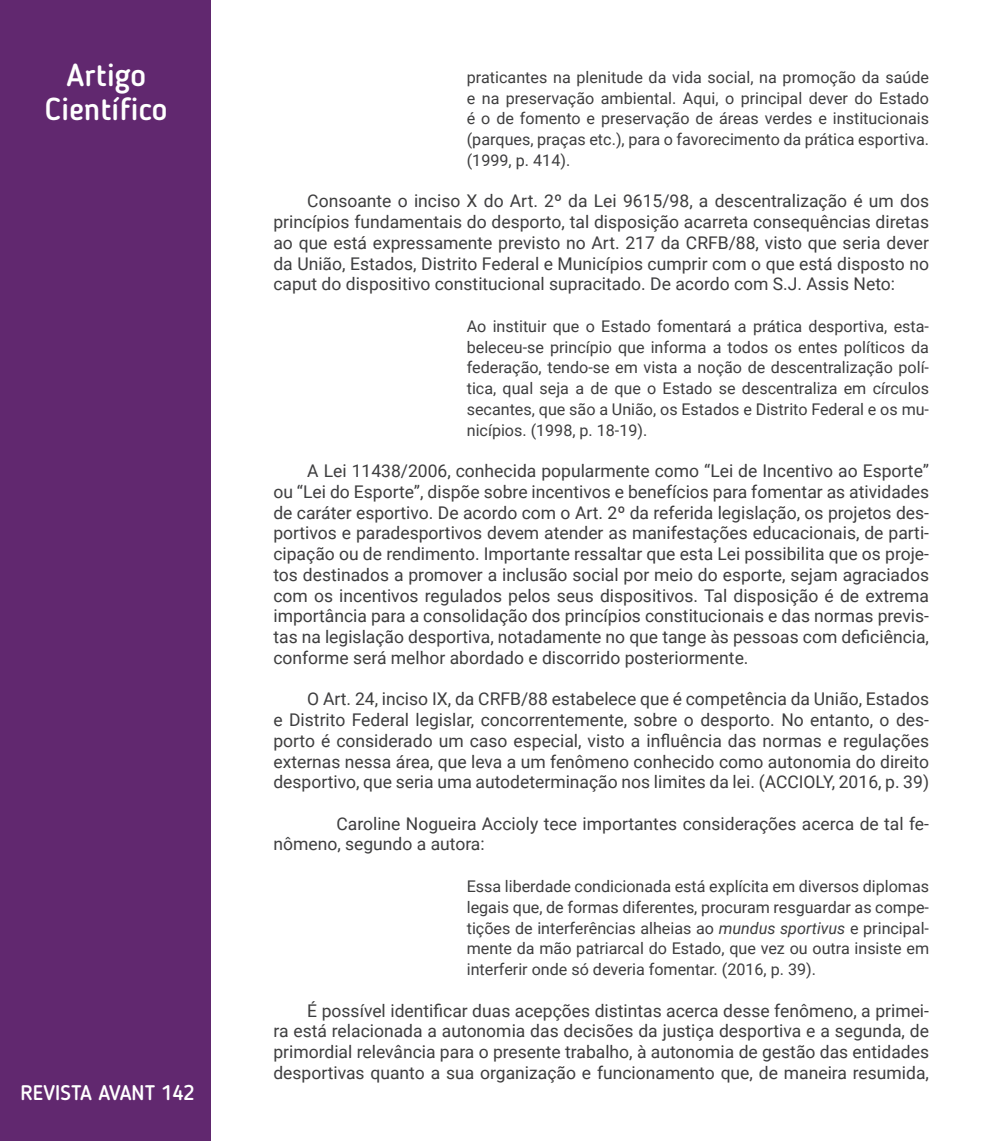
<style>
.page{position:relative;width:993px;height:1141px;background:#fff}
.page>*{position:absolute;margin:0;border:0;box-sizing:border-box;transform-origin:0 0}
.t1{font:500 31.5px/33.6px "Blogger Sans";color:#fff;text-align:center}
.t2{font:500 21px "Blogger Sans";color:#fff}
.t3{font:17.5px/20.7px "Roboto";color:#3e3e3f;text-align:justify}
.t4{font:16.1px/20.8px "Roboto";color:#3e3e3f;text-align:justify}
.s1{font-style:italic}
</style>
<div class="page">
<div style="left:0;top:0;width:210px;height:1141px;background:#61286f"></div>
<h1 class="t1" style="left:38px;top:58px;width:138px">modalidad</h1>
<h1 class="t1" style="left:45px;top:58px;width:124px">Artigo<br>Científico</h1>
<p class="t2" style="left:21px;top:1080px;width:175px">REVISTA AVANT 142</p>
<p class="t4" style="left:466px;top:66px;width:463px">praticantes na plenitude da vida social, na promoção da saúde e na preservação ambiental. Aqui, o principal dever do Estado é o de fomento e preservação de áreas verdes e institucionais (parques, praças etc.), para o favorecimento da prática esportiva. (1999, p. 414).</p>
<p class="t3" style="left:273px;top:190px;width:657px;text-indent:34px">Consoante o inciso X do Art. 2º da Lei 9615/98, a descentralização é um dos princípios fundamentais do desporto, tal disposição acarreta consequências diretas ao que está expressamente previsto no Art. 217 da CRFB/88, visto que seria dever da União, Estados, Distrito Federal e Municípios cumprir com o que está disposto no caput do dispositivo constitucional supracitado. De acordo com S.J. Assis Neto:</p>
<p class="t4" style="left:466px;top:315px;width:463px">Ao instituir que o Estado fomentará a prática desportiva, esta&shy;beleceu-se princípio que informa a todos os entes políticos da federação, tendo-se em vista a noção de descentralização polí&shy;tica, qual seja a de que o Estado se descentraliza em círculos secantes, que são a União, os Estados e Distrito Federal e os mu&shy;nicípios. (1998, p. 18-19).</p>
<p class="t3" style="left:273px;top:460px;width:657px;text-indent:34px">A Lei 11438/2006, conhecida popularmente como “Lei de Incentivo ao Esporte” ou “Lei do Esporte”, dispõe sobre incentivos e benefícios para fomentar as atividades de caráter esportivo. De acordo com o Art. 2º da referida legislação, os projetos des&shy;portivos e paradesportivos devem atender as manifestações educacionais, de parti&shy;cipação ou de rendimento. Importante ressaltar que esta Lei possibilita que os proje&shy;tos destinados a promover a inclusão social por meio do esporte, sejam agraciados com os incentivos regulados pelos seus dispositivos. Tal disposição é de extrema importância para a consolidação dos princípios constitucionais e das normas previs&shy;tas na legislação desportiva, notadamente no que tange às pessoas com deficiência, conforme será melhor abordado e discorrido posteriormente.</p>
<p class="t3" style="left:273px;top:688px;width:657px;text-indent:34px">O Art. 24, inciso IX, da CRFB/88 estabelece que é competência da União, Estados e Distrito Federal legislar, concorrentemente, sobre o desporto. No entanto, o des&shy;porto é considerado um caso especial, visto a influência das normas e regulações externas nessa área, que leva a um fenômeno conhecido como autonomia do direito desportivo, que seria uma autodeterminação nos limites da lei. (ACCIOLY, 2016, p. 39)</p>
<p class="t3" style="left:273px;top:812px;width:657px;text-indent:63px">Caroline Nogueira Accioly tece importantes considerações acerca de tal fe&shy;nômeno, segundo a autora:</p>
<p class="t4" style="left:466px;top:875px;width:463px">Essa liberdade condicionada está explícita em diversos diplomas legais que, de formas diferentes, procuram resguardar as compe&shy;tições de interferências alheias ao <span class="s1">mundus sportivus</span> e principal&shy;mente da mão patriarcal do Estado, que vez ou outra insiste em interferir onde só deveria fomentar. (2016, p. 39).</p>
<p class="t3" style="left:273px;top:999px;width:657px;text-indent:34px">É possível identificar duas acepções distintas acerca desse fenômeno, a primei&shy;ra está relacionada a autonomia das decisões da justiça desportiva e a segunda, de primordial relevância para o presente trabalho, à autonomia de gestão das entidades desportivas quanto a sua organização e funcionamento que, de maneira resumida,</p>
</div>
